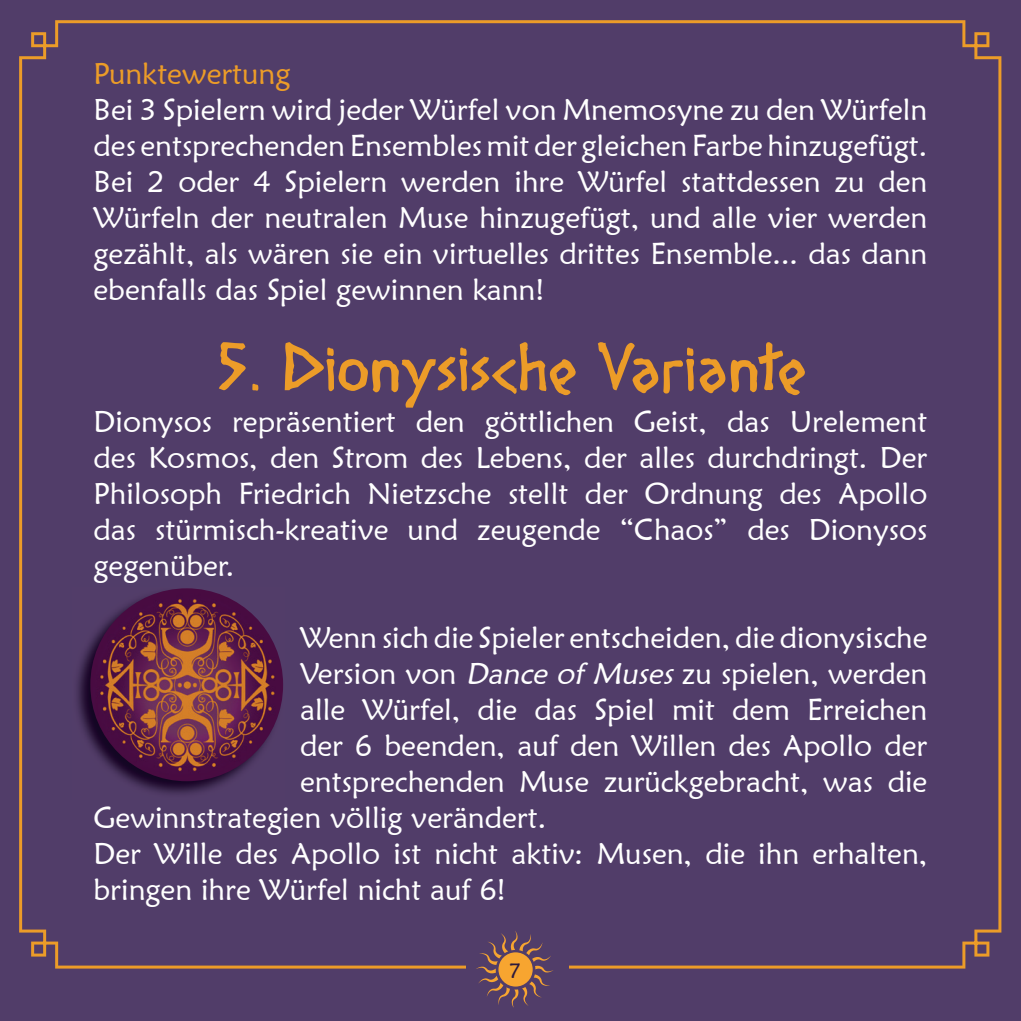
<style>
.page{position:relative;width:1021px;height:1021px;background:#fff}
.page>*{position:absolute;margin:0;border:0;box-sizing:border-box;transform-origin:0 0}
.t1{font:60px "Diogenes";letter-spacing:.03em;color:#ec9c28}
.t2{font:30px/36px "Maiandra GD";color:#fff;text-align:justify}
.t3{font:30px "Maiandra GD";color:#ec9c28}
.t4{font:21px "Maiandra GD";color:#2d1a3d}
.s1{font-style:italic}
</style>
<div class="page">
<div style="left:0;top:0;width:1020px;height:1020px;background:#513d69"></div>
<div style="left:19px;top:20px;width:982px;height:948px;background:#513d69"></div>
<div style="left:466px;top:929px;width:102px;height:78px;background:#513d69"></div>
<svg style="left:476px;top:931px;width:77px;height:76px"></svg>
<div style="left:498px;top:952px;width:34px;height:34px;background:#f7a530;border-radius:50%"></div>
<img style="left:72px;top:587px;width:212px;height:212px">
<img style="left:90px;top:588px;width:193px;height:193px;border-radius:96px">
<p class="t3" style="left:94px;top:55px;width:198px">Punktewertung</p>
<p class="t2" style="left:94px;top:91px;width:835px">Bei 3 Spielern wird jeder Würfel von Mnemosyne zu den Würfeln des entsprechenden Ensembles mit der gleichen Farbe hinzugefügt.<br>Bei 2 oder 4 Spielern werden ihre Würfel stattdessen zu den Würfeln der neutralen Muse hinzugefügt, und alle vier werden gezählt, als wären sie ein virtuelles drittes Ensemble... das dann ebenfalls das Spiel gewinnen kann!</p>
<h1 class="t1" style="left:216px;top:334px;width:590px">5. Dionysische Variante</h1>
<p class="t2" style="left:94px;top:403px;width:835px">Dionysos repräsentiert den göttlichen Geist, das Urelement des Kosmos, den Strom des Lebens, der alles durchdringt. Der Philosoph Friedrich Nietzsche stellt der Ordnung des Apollo das stürmisch-kreative und zeugende “Chaos” des Dionysos gegenüber.</p>
<p class="t2" style="left:300px;top:619px;width:628px">Wenn sich die Spieler entscheiden, die dionysische</p>
<p class="t2" style="left:300px;top:655px;width:628px">Version von <span class="s1">Dance of Muses</span> zu spielen, werden</p>
<p class="t2" style="left:300px;top:691px;width:628px">alle Würfel, die das Spiel mit dem Erreichen</p>
<p class="t2" style="left:300px;top:727px;width:628px">der 6 beenden, auf den Willen des Apollo der</p>
<p class="t2" style="left:300px;top:763px;width:628px">entsprechenden Muse zurückgebracht, was die</p>
<p class="t2" style="left:94px;top:799px;width:454px">Gewinnstrategien völlig verändert.</p>
<p class="t2" style="left:94px;top:835px;width:835px">Der Wille des Apollo ist nicht aktiv: Musen, die ihn erhalten,</p>
<p class="t2" style="left:94px;top:871px;width:413px">bringen ihre Würfel nicht auf 6!</p>
<p class="t4" style="left:509px;top:957px;width:13px">7</p>
</div>
